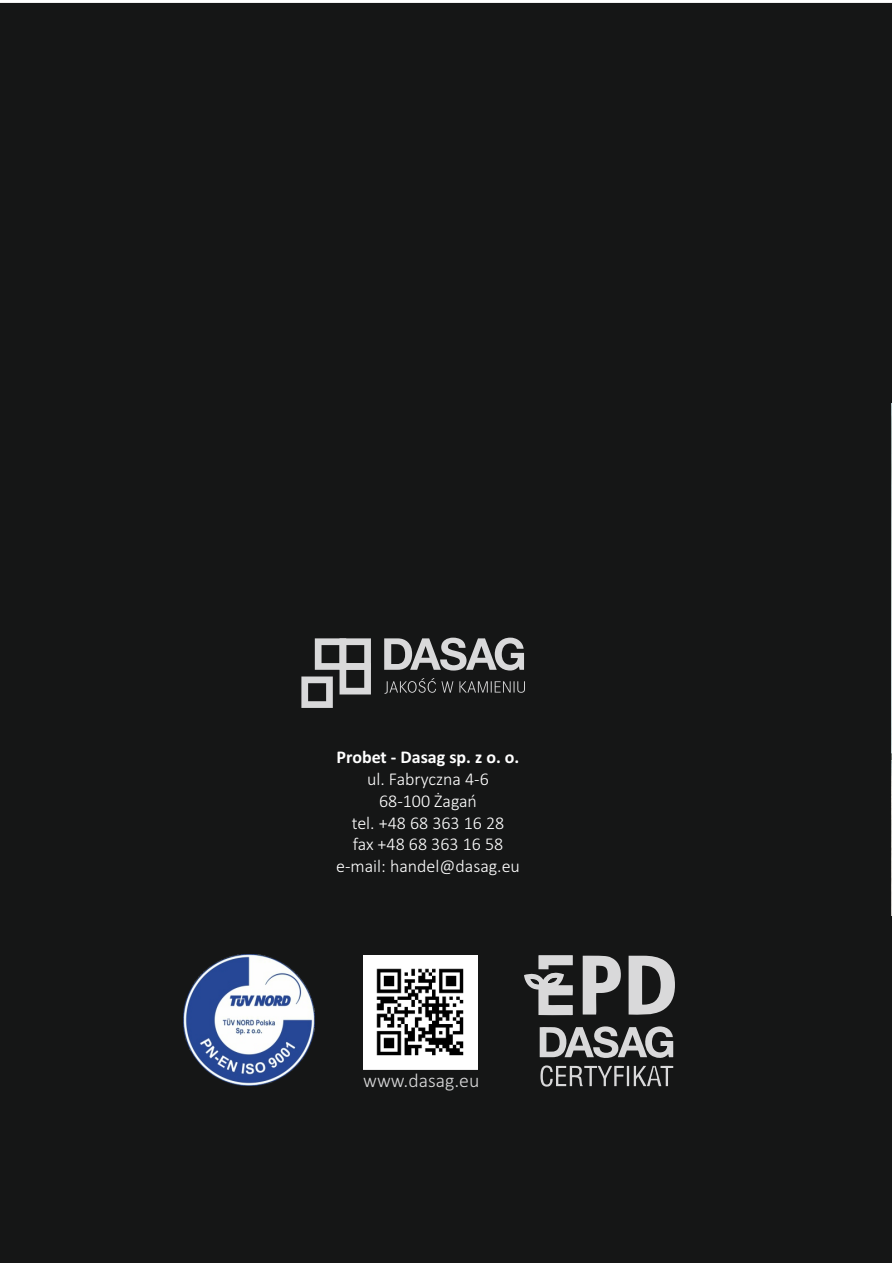
<style>
.page{position:relative;width:893px;height:1263px;background:#fff}
.page>*{position:absolute;margin:0;border:0;box-sizing:border-box;transform-origin:0 0}
.t1{font:300 19.8px "Calibri";color:#d9d9da}
.t2{font:300 18px/21.9px "Calibri";color:#fff;text-align:center}
.t3{font:700 18px "Calibri";color:#fff}
</style>
<div class="page">
<div style="left:0;top:3px;width:892px;height:1260px;background:#151616"></div>
<svg style="left:384px;top:638px;width:140px;height:32px;background:#7f8080"></svg>
<svg style="left:301px;top:638px;width:70px;height:70px;background:#6e6f6f"></svg>
<svg style="left:384px;top:678px;width:141px;height:16px;background:#353636"></svg>
<svg style="left:629px;top:956px;width:46px;height:60px;background:#939394"></svg>
<svg style="left:583px;top:955px;width:38px;height:59px;background:#8d8d8e"></svg>
<svg style="left:539px;top:1026px;width:134px;height:61px;background:#5f5f60"></svg>
<svg style="left:524px;top:955px;width:49px;height:60px;background:#7b7b7c"></svg>
<img style="left:183px;top:954px;width:132px;height:132px">
<img style="left:891px;top:403px;width:1px;height:513px">
<img style="left:364px;top:955px;width:114px;height:114px">
<p class="t3" style="left:337px;top:749px;width:184px">Probet - Dasag sp. z o. o.</p>
<p class="t2" style="left:336px;top:769px;width:185px">ul. Fabryczna 4-6<br>68-100 Żagań<br>tel. +48 68 363 16 28<br>fax +48 68 363 16 58 e-mail: handel@dasag.eu</p>
<p class="t1" style="left:363px;top:1072px;width:118px">www.dasag.eu</p>
</div>
